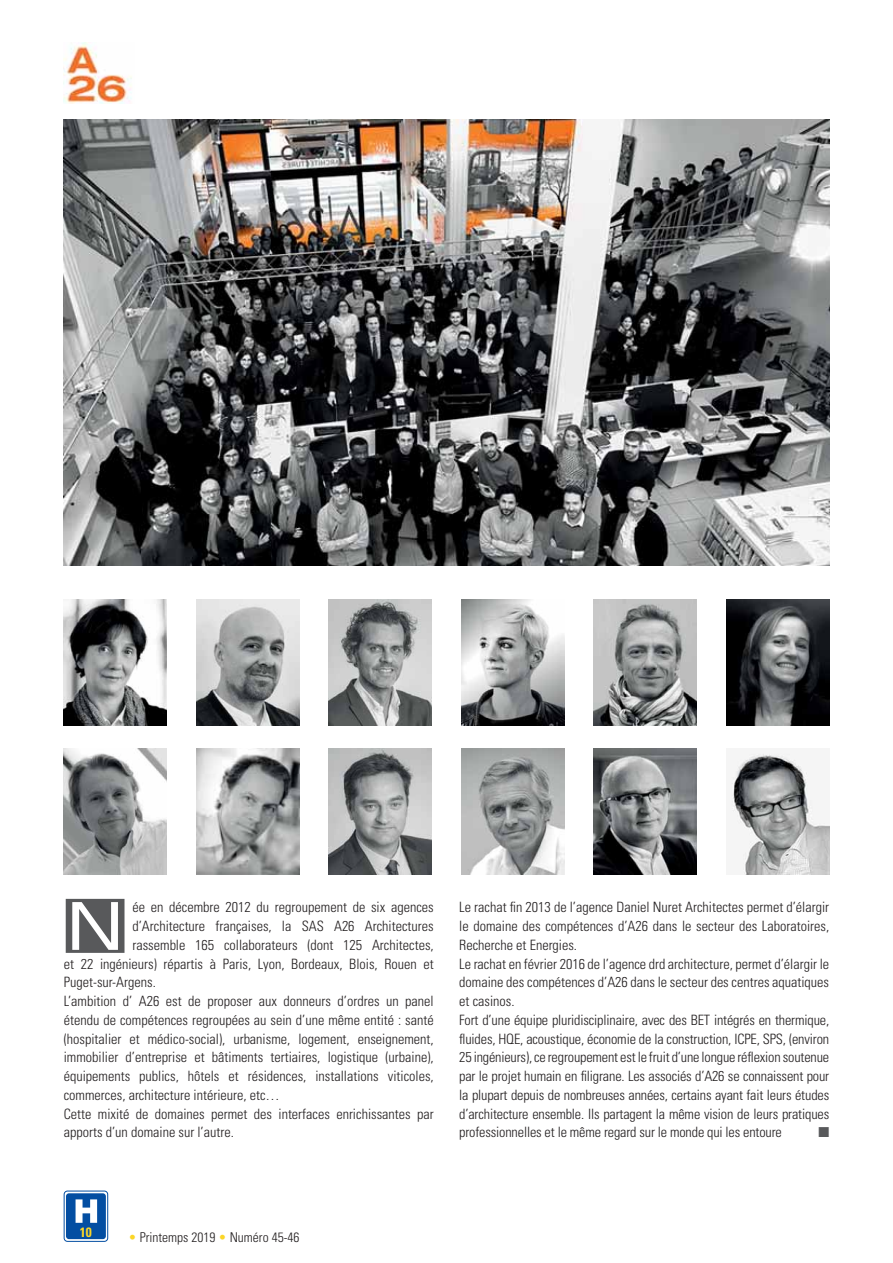
<style>
.page{position:relative;width:893px;height:1263px;background:#fff}
.page>*{position:absolute;margin:0;border:0;box-sizing:border-box;transform-origin:0 0}
.t1{font:expanded 66.15px "Univers LT Std";color:#fff}
.t2{font:300 condensed 14.25px/18.8px "Univers LT Std";color:#231f20}
.t3{font:300 condensed 13.5px "Univers";color:#231f20}
.t4{font:700 condensed 13.5px "Univers";color:#fcd627}
.s1{color:#fcd627}
</style>
<div class="page">
<div style="left:64px;top:1191px;width:44px;height:51px;border:1px solid #034ea2;border-radius:3px"></div>
<div style="left:66px;top:1193px;width:40px;height:46px;background:#034ea2;border-radius:3px"></div>
<svg style="left:76px;top:1199px;width:21px;height:24px"></svg>
<img style="left:64px;top:119px;width:765px;height:447px">
<img style="left:64px;top:599px;width:103px;height:126px">
<img style="left:196px;top:599px;width:103px;height:126px">
<img style="left:329px;top:599px;width:103px;height:126px">
<img style="left:461px;top:599px;width:103px;height:126px">
<img style="left:594px;top:599px;width:103px;height:126px">
<img style="left:726px;top:599px;width:103px;height:126px">
<img style="left:64px;top:748px;width:103px;height:127px">
<img style="left:196px;top:748px;width:103px;height:127px">
<img style="left:329px;top:748px;width:103px;height:127px">
<img style="left:461px;top:748px;width:103px;height:127px">
<img style="left:594px;top:748px;width:103px;height:127px">
<img style="left:731px;top:753px;width:98px;height:121px">
<div style="left:66px;top:899px;width:59px;height:54px;background:#58595b"></div>
<img style="left:64px;top:43px;width:68px;height:61px">
<h1 class="t1" style="left:66px;top:888px;width:60px">N</h1>
<p class="t2" style="left:132px;top:899px;width:303px">ée en décembre 2012 du regroupement de six agences</p>
<p class="t2" style="left:132px;top:917px;width:303px">d’Architecture françaises, la SAS A26 Architectures</p>
<p class="t2" style="left:132px;top:936px;width:303px">rassemble 165 collaborateurs (dont 125 Architectes,</p>
<p class="t2" style="left:64px;top:955px;width:371px">et 22 ingénieurs) répartis à Paris, Lyon, Bordeaux, Blois, Rouen et</p>
<p class="t2" style="left:64px;top:974px;width:94px">Puget-sur-Argens.</p>
<p class="t2" style="left:64px;top:992px;width:371px">L’ambition d’ A26 est de proposer aux donneurs d’ordres un panel</p>
<p class="t2" style="left:64px;top:1011px;width:371px">étendu de compétences regroupées au sein d’une même entité : santé</p>
<p class="t2" style="left:64px;top:1030px;width:371px">(hospitalier et médico-social), urbanisme, logement, enseignement,</p>
<p class="t2" style="left:64px;top:1049px;width:371px">immobilier d’entreprise et bâtiments tertiaires, logistique (urbaine),</p>
<p class="t2" style="left:64px;top:1067px;width:371px">équipements publics, hôtels et résidences, installations viticoles,</p>
<p class="t2" style="left:64px;top:1086px;width:218px">commerces, architecture intérieure, etc…</p>
<p class="t2" style="left:64px;top:1105px;width:371px">Cette mixité de domaines permet des interfaces enrichissantes par</p>
<p class="t2" style="left:64px;top:1124px;width:172px">apports d’un domaine sur l’autre.</p>
<p class="t2" style="left:459px;top:899px;width:371px">Le rachat fin 2013 de l’agence Daniel Nuret Architectes permet d’élargir le domaine des compétences d’A26 dans le secteur des Laboratoires, Recherche et Energies.<br>Le rachat en février 2016 de l’agence drd architecture, permet d’élargir le domaine des compétences d’A26 dans le secteur des centres aquatiques et casinos.<br>Fort d’une équipe pluridisciplinaire, avec des BET intégrés en thermique, fluides, HQE, acoustique, économie de la construction, ICPE, SPS, (environ 25 ingénieurs), ce regroupement est le fruit d’une longue réflexion soutenue par le projet humain en filigrane. Les associés d’A26 se connaissent pour la plupart depuis de nombreuses années, certains ayant fait leurs études d’architecture ensemble. Ils partagent la même vision de leurs pratiques professionnelles et le même regard sur le monde qui les entoure</p>
<p class="t4" style="left:80px;top:1224px;width:13px">10</p>
<p class="t3" style="left:129px;top:1229px;width:172px"><span class="s1">•</span> Printemps 2019 <span class="s1">•</span> Numéro 45-46</p>
</div>
